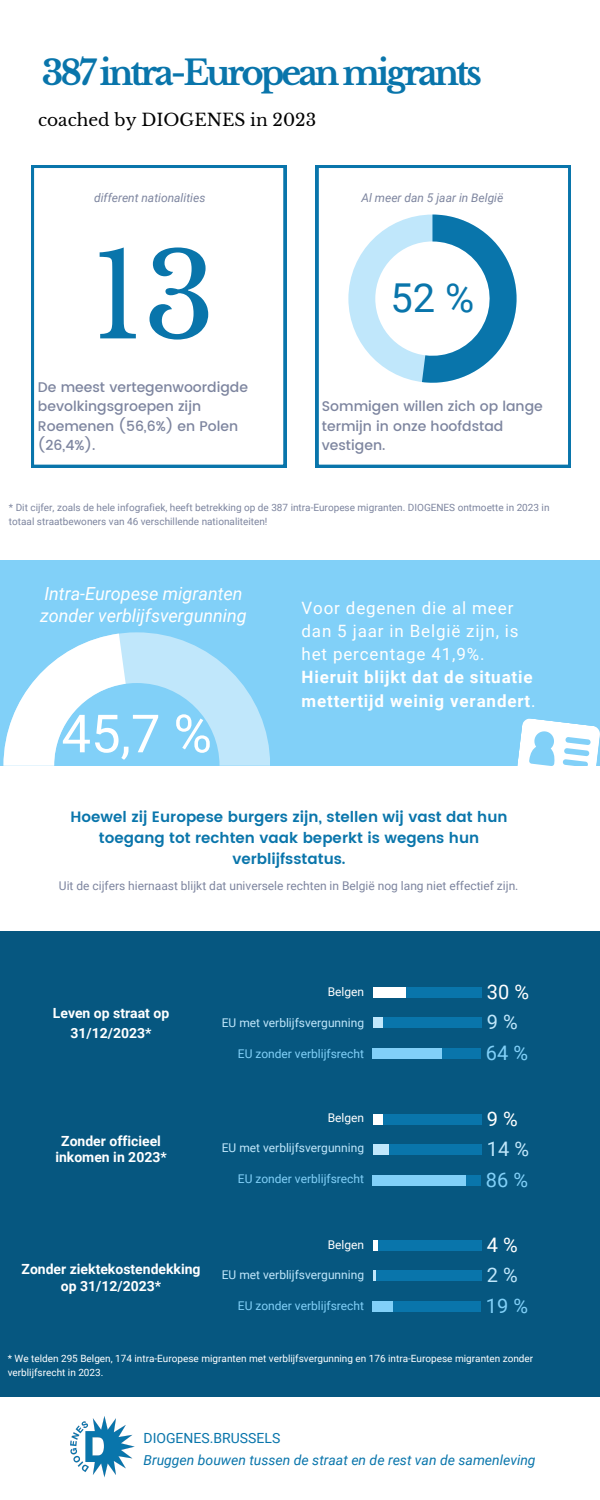
<style>
.page{position:relative;width:600px;height:1500px;background:#fff}
.page>*{position:absolute;margin:0;border:0;box-sizing:border-box;transform-origin:0 0}
.t1{font:116.6px "Libre Baskerville";color:#0975ab}
.t2{font:52.7px "Roboto";color:#fff}
.t3{font:39.9px "Roboto";color:#0975ab}
.t4{font:700 34px "Libre Baskerville";letter-spacing:-.09em;color:#0975ab}
.t5{font:20px "Roboto";color:#81d0f8}
.t6{font:20px "Roboto";color:#fff}
.t7{font:20px "Roboto";color:#c0e7fb}
.t8{font:italic 18px/21.8px "Roboto";color:#fff}
.t9{font:17px/23.2px "Roboto";letter-spacing:.05em;color:#fff}
.t10{font:17px "Libre Baskerville";color:#000}
.t11{font:600 15px/21px "Poppins";color:#0975ab;text-align:center}
.t12{font:500 14px/19.5px "Poppins";color:#7d859f}
.t13{font:700 14px/16.5px "Roboto";color:#fff;text-align:center}
.t14{font:italic 14px "Roboto";color:#0975ab}
.t15{font:14px "Roboto";color:#0975ab}
.t16{font:12px "Roboto";color:#7d859f}
.t17{font:12px "Roboto";color:#c0e7fb}
.t18{font:12px "Roboto";color:#81d0f8}
.t19{font:italic 12px "Roboto";color:#7d859f}
.t20{font:12px "Roboto";color:#fff}
.t21{font:10px/13.5px "Roboto";color:#7d859f}
.t22{font:10px/13.5px "Roboto";color:#fff}
.s1{font-weight:700}
</style>
<div class="page">
<div style="left:0;top:560px;width:600px;height:206px;background:#81d0f8"></div>
<div style="left:0;top:931px;width:600px;height:466px;background:#065780"></div>
<div style="left:373px;top:987px;width:109px;height:11px;background:#0975ab"></div>
<div style="left:373px;top:987px;width:33px;height:11px;background:#fff"></div>
<svg style="left:316px;top:165px;width:255px;height:302px"></svg>
<svg style="left:348px;top:215px;width:169px;height:168px"></svg>
<svg style="left:3px;top:632px;width:267px;height:134px"></svg>
<svg style="left:517px;top:718px;width:83px;height:48px"></svg>
<svg style="left:31px;top:165px;width:255px;height:302px"></svg>
<div style="left:373px;top:1017px;width:109px;height:11px;background:#0975ab"></div>
<div style="left:373px;top:1017px;width:10px;height:11px;background:#c0e7fb"></div>
<div style="left:372px;top:1048px;width:109px;height:11px;background:#0975ab"></div>
<div style="left:372px;top:1048px;width:70px;height:11px;background:#81d0f8"></div>
<div style="left:373px;top:1114px;width:109px;height:10px;background:#0975ab"></div>
<div style="left:373px;top:1114px;width:10px;height:10px;background:#fff"></div>
<div style="left:373px;top:1144px;width:109px;height:11px;background:#0975ab"></div>
<div style="left:373px;top:1144px;width:15px;height:11px;background:#c0e7fb"></div>
<div style="left:372px;top:1175px;width:109px;height:10px;background:#0975ab"></div>
<div style="left:372px;top:1175px;width:93px;height:10px;background:#81d0f8"></div>
<div style="left:373px;top:1240px;width:109px;height:11px;background:#0975ab"></div>
<div style="left:373px;top:1240px;width:5px;height:11px;background:#fff"></div>
<div style="left:373px;top:1270px;width:109px;height:11px;background:#0975ab"></div>
<svg style="left:373px;top:1270px;width:2px;height:11px"></svg>
<div style="left:372px;top:1301px;width:109px;height:11px;background:#0975ab"></div>
<div style="left:372px;top:1301px;width:21px;height:11px;background:#81d0f8"></div>
<img style="left:70px;top:1416px;width:65px;height:62px">
<h1 class="t4" style="left:42px;top:52px;width:442px">387 intra-European migrants</h1>
<h6 class="t10" style="left:38px;top:109px;width:280px">coached by DIOGENES in 2023</h6>
<h4 class="t19" style="left:94px;top:190px;width:113px">different nationalities</h4>
<h2 class="t1" style="left:92px;top:225px;width:125px">13</h2>
<h6 class="t19" style="left:361px;top:190px;width:143px">Al meer dan 5 jaar in België</h6>
<h3 class="t3" style="left:391px;top:275px;width:85px">52 %</h3>
<p class="t12" style="left:38px;top:377px;width:212px">De meest vertegenwoordigde bevolkingsgroepen zijn<br>Roemenen (56,6%) en Polen (26,4%).</p>
<p class="t12" style="left:322px;top:397px;width:223px">Sommigen willen zich op lange termijn in onze hoofdstad vestigen.</p>
<h4 class="t21" style="left:9px;top:501px;width:542px">* Dit cijfer, zoals de hele infografiek, heeft betrekking op de 387 intra-Europese migranten. DIOGENES ontmoette in 2023 in totaal straatbewoners van 46 verschillende nationaliteiten!</h4>
<h2 class="t8" style="left:40px;top:583px;width:208px">Intra-Europese migranten zonder verblijfsvergunning</h2>
<h2 class="t2" style="left:61px;top:703px;width:152px">45,7 %</h2>
<h2 class="t9" style="left:302px;top:596px;width:236px">Voor degenen die al meer dan 5 jaar in België zijn, is het percentage 41,9%.<br><span class="s1">Hieruit blijkt dat de situatie mettertijd weinig verandert</span>.</h2>
<h6 class="t11" style="left:70px;top:806px;width:439px">Hoewel zij Europese burgers zijn, stellen wij vast dat hun toegang tot rechten vaak beperkt is wegens hun verblijfsstatus.</h6>
<h4 class="t16" style="left:59px;top:878px;width:461px">Uit de cijfers hiernaast blijkt dat universele rechten in België nog lang niet effectief zijn.</h4>
<p class="t13" style="left:53px;top:1003px;width:118px;line-height:19.5px">Leven op straat op<br>31/12/2023*</p>
<h4 class="t13" style="left:55px;top:1133px;width:113px">Zonder officieel inkomen in 2023*</h4>
<h6 class="t13" style="left:22px;top:1261px;width:181px">Zonder ziektekostendekking op 31/12/2023*</h6>
<h6 class="t20" style="left:328px;top:985px;width:38px">Belgen</h6>
<h6 class="t17" style="left:222px;top:1015px;width:144px">EU met verblijfsvergunning</h6>
<h4 class="t18" style="left:238px;top:1046px;width:128px">EU zonder verblijfsrecht</h4>
<h6 class="t20" style="left:328px;top:1111px;width:38px">Belgen</h6>
<h6 class="t17" style="left:222px;top:1141px;width:144px">EU met verblijfsvergunning</h6>
<h6 class="t18" style="left:238px;top:1172px;width:128px">EU zonder verblijfsrecht</h6>
<p class="t20" style="left:328px;top:1238px;width:38px">Belgen</p>
<p class="t17" style="left:222px;top:1268px;width:144px">EU met verblijfsvergunning</p>
<h3 class="t18" style="left:238px;top:1299px;width:128px">EU zonder verblijfsrecht</h3>
<h3 class="t6" style="left:487px;top:981px;width:44px">30 %</h3>
<h3 class="t7" style="left:487px;top:1011px;width:32px">9%</h3>
<h3 class="t5" style="left:486px;top:1042px;width:44px">64 %</h3>
<h3 class="t6" style="left:487px;top:1107px;width:32px">9%</h3>
<h3 class="t7" style="left:487px;top:1137px;width:44px">14 %</h3>
<h3 class="t5" style="left:486px;top:1168px;width:44px">86 %</h3>
<h3 class="t6" style="left:487px;top:1233px;width:32px">4%</h3>
<h3 class="t7" style="left:487px;top:1263px;width:32px">2%</h3>
<h3 class="t5" style="left:486px;top:1294px;width:44px">19 %</h3>
<h6 class="t22" style="left:8px;top:1352px;width:527px">* We telden 295 Belgen, 174 intra-Europese migranten met verblijfsvergunning en 176 intra-Europese migranten zonder verblijfsrecht in 2023.</h6>
<h6 class="t15" style="left:144px;top:1430px;width:138px">DIOGENES.BRUSSELS</h6>
<h4 class="t14" style="left:144px;top:1452px;width:394px">Bruggen bouwen tussen de straat en de rest van de samenleving</h4>
</div>
